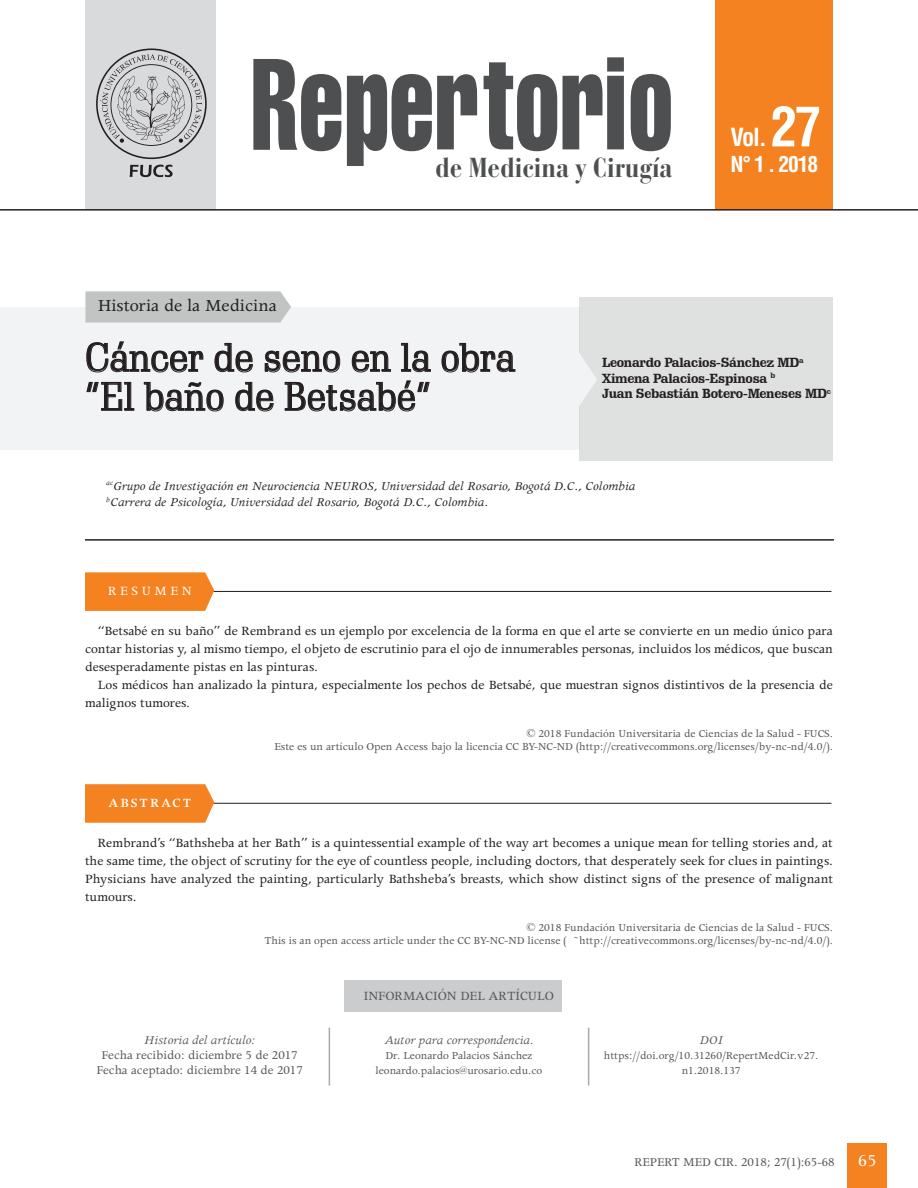
<style>
.page{position:relative;width:918px;height:1188px;background:#fff}
.page>*{position:absolute;margin:0;border:0;box-sizing:border-box;transform-origin:0 0}
.t1{font:39px/39px "Schadow BT";color:#231f20}
.t2{font:700 condensed 27.3px "Bauer Bodoni Std";color:#4e4f50}
.t3{font:700 condensed 24.45px "Helvetica LT Std";color:#fff}
.t4{font:700 condensed 21.45px "Helvetica LT Std";color:#fff}
.t5{font:19.05px "Apollo MT Std";color:#231f20}
.t6{font:19.05px "Apollo MT Std";color:#fff}
.t7{font:14.25px/18px "Apollo MT Std";color:#231f20;text-align:justify}
.t8{font:14.25px "Apollo MT Std";color:#57585a}
.t9{font:600 14.25px "Apollo MT Std";letter-spacing:.14em;color:#fff}
.t10{font:14.25px "Apollo MT Std";color:#fff}
.t11{font:italic 13.5px "Apollo MT Std";color:#231f20}
.t12{font:13.5px "Apollo MT Std";color:#57585a}
.t13{font:italic 13.5px "Apollo MT Std";color:#57585a}
.t14{font:700 12.9px "Schadow BT";letter-spacing:-.02em;color:#231f20}
.t15{font:12px/15px "Apollo MT Std";color:#57585a;text-align:center}
.s1{font-size:53.7px}
</style>
<div class="page">
<div style="left:848px;top:1143px;width:39px;height:45px;background:#f58220"></div>
<div style="left:0;top:307px;width:580px;height:142px;background:#f2f3f4"></div>
<div style="left:580px;top:297px;width:253px;height:163px;background:#dfe0e0"></div>
<div style="left:715px;top:0;width:118px;height:209px;background:#f58220"></div>
<svg style="left:631px;top:74px;width:40px;height:77px"></svg>
<svg style="left:563px;top:57px;width:61px;height:92px"></svg>
<svg style="left:484px;top:62px;width:73px;height:89px"></svg>
<svg style="left:347px;top:74px;width:130px;height:92px"></svg>
<svg style="left:253px;top:59px;width:88px;height:92px"></svg>
<div style="left:85px;top:0;width:131px;height:209px;background:#d9dadc"></div>
<svg style="left:130px;top:165px;width:43px;height:12px"></svg>
<svg style="left:96px;top:48px;width:111px;height:111px"></svg>
<hr style="left:0;top:209px;width:918px;height:2px;background:#231f20">
<svg style="left:86px;top:341px;width:118px;height:32px"></svg>
<svg style="left:214px;top:343px;width:39px;height:30px"></svg>
<svg style="left:265px;top:350px;width:75px;height:23px"></svg>
<svg style="left:352px;top:350px;width:39px;height:23px"></svg>
<svg style="left:401px;top:343px;width:30px;height:29px"></svg>
<svg style="left:441px;top:343px;width:75px;height:30px"></svg>
<svg style="left:86px;top:382px;width:49px;height:29px"></svg>
<svg style="left:144px;top:382px;width:80px;height:30px"></svg>
<svg style="left:235px;top:382px;width:39px;height:30px"></svg>
<svg style="left:284px;top:380px;width:146px;height:32px"></svg>
<hr style="left:85px;top:539px;width:749px;height:2px;background:#231f20">
<svg style="left:580px;top:355px;width:17px;height:49px"></svg>
<div style="left:85px;top:291px;width:206px;height:31px;background:#c2c3c3"></div>
<hr style="left:329px;top:1028px;width:1px;height:58px;background:#a8a9ad">
<hr style="left:588px;top:1028px;width:1px;height:58px;background:#a8a9ad">
<hr style="left:85px;top:591px;width:746px;height:1px;background:#231f20">
<svg style="left:85px;top:572px;width:129px;height:39px;background:#f5872a"></svg>
<hr style="left:85px;top:803px;width:746px;height:1px;background:#231f20">
<svg style="left:85px;top:784px;width:129px;height:39px;background:#f5872a"></svg>
<div style="left:344px;top:980px;width:218px;height:31px;background:#cbccce"></div>
<p class="t2" style="left:435px;top:151px;width:239px">de Medicina y Cirugía</p>
<p class="t3" style="left:730px;top:122px;width:93px">Vol. <span class="s1">27</span></p>
<p class="t4" style="left:730px;top:151px;width:89px">N° 1 . 2018</p>
<p class="t5" style="left:98px;top:295px;width:180px">Historia de la Medicina</p>
<p class="t1" style="left:85px;top:338px;width:432px">Cáncer de seno en la obra “El baño de Betsabé”</p>
<p class="t14" style="left:602px;top:355px;width:203px">Leonardo Palacios-Sánchez MD<sup>a</sup></p>
<p class="t14" style="left:602px;top:370px;width:175px">Ximena Palacios-Espinosa <sup>b</sup></p>
<p class="t14" style="left:602px;top:386px;width:230px">Juan Sebastián Botero-Meneses MD<sup>c</sup></p>
<p class="t11" style="left:106px;top:479px;width:530px"><sup>ac</sup>Grupo de Investigación en Neurociencia NEUROS, Universidad del Rosario, Bogotá D.C., Colombia</p>
<p class="t11" style="left:106px;top:495px;width:383px"><sup>b</sup>Carrera de Psicología, Universidad del Rosario, Bogotá D.C., Colombia.</p>
<p class="t10" style="left:108px;top:583px;width:85px">R E S U M E N</p>
<p class="t7" style="left:85px;top:622px;width:749px;text-indent:13px">“Betsabé en su baño” de Rembrand es un ejemplo por excelencia de la forma en que el arte se convierte en un medio único para contar historias y, al mismo tiempo, el objeto de escrutinio para el ojo de innumerables personas, incluidos los médicos, que buscan desesperadamente pistas en las pinturas.</p>
<p class="t7" style="left:85px;top:676px;width:749px;text-indent:13px">Los médicos han analizado la pintura, especialmente los pechos de Betsabé, que muestran signos distintivos de la presencia de malignos tumores.</p>
<p class="t15" style="left:526px;top:726px;width:308px">© 2018 Fundación Universitaria de Ciencias de la Salud - FUCS.</p>
<p class="t15" style="left:274px;top:740px;width:560px">Este es un artículo Open Access bajo la licencia CC BY-NC-ND (http://creativecommons.org/licenses/by-nc-nd/4.0/).</p>
<p class="t9" style="left:108px;top:795px;width:84px">ABSTRACT</p>
<p class="t7" style="left:85px;top:834px;width:749px;text-indent:13px">Rembrand’s “Bathsheba at her Bath” is a quintessential example of the way art becomes a unique mean for telling stories and, at the same time, the object of scrutiny for the eye of countless people, including doctors, that desperately seek for clues in paintings.<br>Physicians have analyzed the painting, particularly Bathsheba’s breasts, which show distinct signs of the presence of malignant tumours.</p>
<p class="t15" style="left:526px;top:920px;width:308px">© 2018 Fundación Universitaria de Ciencias de la Salud - FUCS.</p>
<p class="t15" style="left:264px;top:934px;width:570px">This is an open access article under the CC BY-NC-ND license ( ñhttp://creativecommons.org/licenses/by-nc-nd/4.0/).</p>
<p class="t13" style="left:144px;top:1033px;width:112px">Historia del artículo:</p>
<p class="t12" style="left:102px;top:1048px;width:197px">Fecha recibido: diciembre 5 de 2017</p>
<p class="t12" style="left:97px;top:1063px;width:208px">Fecha aceptado: diciembre 14 de 2017</p>
<p class="t8" style="left:364px;top:988px;width:192px">INFORMACIÓN DEL ARTÍCULO</p>
<p class="t13" style="left:384px;top:1033px;width:151px">Autor para correspondencia.</p>
<p class="t15" style="left:386px;top:1049px;width:148px">Dr. Leonardo Palacios Sánchez</p>
<p class="t15" style="left:376px;top:1064px;width:168px">leonardo.palacios@urosario.edu.co</p>
<p class="t13" style="left:700px;top:1033px;width:25px">DOI</p>
<p class="t15" style="left:604px;top:1049px;width:216px">https://doi.org/10.31260/RepertMedCir.v27. n1.2018.137</p>
<p class="t12" style="left:635px;top:1155px;width:202px">REPERT MED CIR. 2018; 27(1):65-68</p>
<h3 class="t6" style="left:858px;top:1151px;width:20px">65</h3>
</div>
